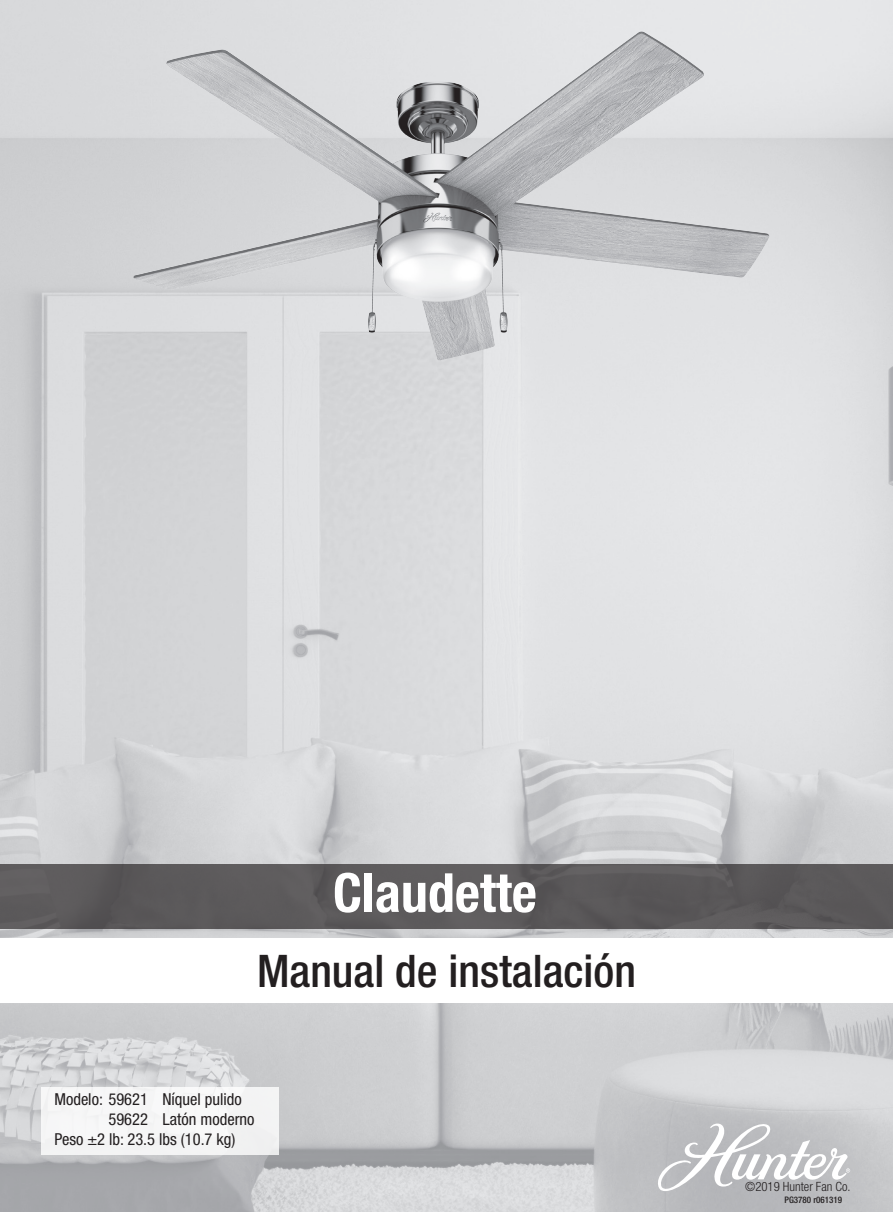
<style>
.page{position:relative;width:893px;height:1212px;background:#fff}
.page>*{position:absolute;margin:0;border:0;box-sizing:border-box;transform-origin:0 0}
.t1{font:700 condensed 54px "Helvetica Neue LT Std";color:#fff}
.t2{font:500 condensed 45px "Helvetica Neue LT Std";color:#231f20}
.t3{font:condensed 16.5px "Helvetica Neue LT Std";color:#231f20}
.t4{font:300 condensed 12.75px "Helvetica Neue LT Std";color:#231f20}
.t5{font:500 condensed 9px "Helvetica Neue LT Std";color:#231f20}
</style>
<div class="page">
<img style="left:0;top:0;width:893px;height:1212px">
<div style="left:0;top:939px;width:893px;height:64px;background:#fff"></div>
<svg style="left:658px;top:1123px;width:192px;height:68px"></svg>
<div style="left:0;top:864px;width:893px;height:64px;background:#5c5a5b"></div>
<div style="left:41px;top:1087px;width:238px;height:68px;background:#f5f5f6"></div>
<img style="left:133px;top:32px;width:505px;height:265px">
<p class="t1" style="left:333px;top:860px;width:205px">Claudette</p>
<p class="t2" style="left:257px;top:944px;width:380px">Manual de instalación</p>
<p class="t3" style="left:54px;top:1090px;width:189px">Modelo: 59621 Níquel pulido</p>
<p class="t3" style="left:108px;top:1110px;width:148px">59622 Latón moderno</p>
<p class="t3" style="left:54px;top:1129px;width:183px">Peso ±2 lb: 23.5 lbs (10.7 kg)</p>
<p class="t4" style="left:745px;top:1179px;width:107px">©2019 Hunter Fan Co.</p>
<p class="t5" style="left:784px;top:1194px;width:59px">PG3780 r061319</p>
</div>
